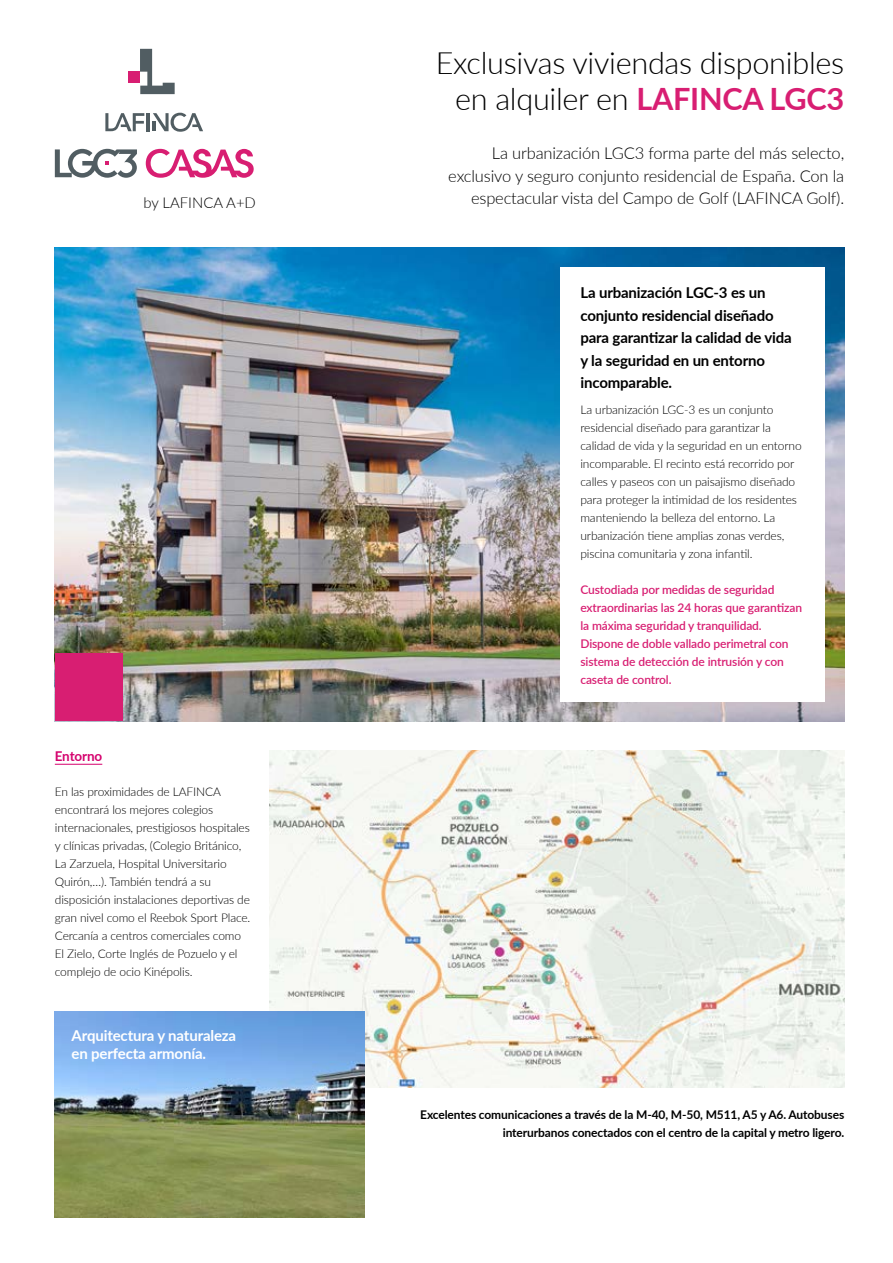
<style>
.page{position:relative;width:893px;height:1263px;background:#fff}
.page>*{position:absolute;margin:0;border:0;box-sizing:border-box;transform-origin:0 0}
.t1{font:300 30.75px/36.9px "Lato";letter-spacing:-.01em;color:#000;text-align:right}
.t2{font:300 16.5px/22.5px "Lato";letter-spacing:-.01em;color:#000;text-align:right}
.t3{font:700 15px/22.5px "Lato";letter-spacing:-.01em;color:#000}
.t4{font:700 15px/18px "Lato";letter-spacing:-.01em;color:#fff}
.t5{font:300 14.85px "Lato";color:#000}
.t6{font:700 13.5px "Lato";letter-spacing:-.01em;color:#d5006d}
.t7{font:300 12px/18px "Lato";letter-spacing:-.01em;color:#000}
.t8{font:600 12px/18px "Lato";letter-spacing:-.01em;color:#d81e72}
.t9{font:700 12px/18px "Lato";letter-spacing:-.01em;color:#000;text-align:right}
.s1{font-weight:700;color:#d81e72}
</style>
<div class="page">
<img style="left:269px;top:750px;width:575px;height:337px">
<img style="left:55px;top:248px;width:789px;height:473px">
<div style="left:560px;top:267px;width:265px;height:435px;background:#fff"></div>
<hr style="left:55px;top:764px;width:47px;height:1px;background:#d5006d">
<svg style="left:152px;top:113px;width:51px;height:19px"></svg>
<svg style="left:105px;top:113px;width:39px;height:18px"></svg>
<hr style="left:146px;top:113px;width:3px;height:18px;background:#515d62">
<svg style="left:140px;top:49px;width:35px;height:45px"></svg>
<div style="left:128px;top:72px;width:12px;height:11px;background:#d81e72"></div>
<svg style="left:55px;top:149px;width:82px;height:29px"></svg>
<svg style="left:146px;top:149px;width:108px;height:29px"></svg>
<div style="left:55px;top:654px;width:67px;height:67px;background:#d81e72"></div>
<img style="left:55px;top:1011px;width:309px;height:206px">
<p class="t5" style="left:143px;top:192px;width:114px">by LAFINCA A+D</p>
<p class="t6" style="left:55px;top:746px;width:49px">Entorno</p>
<p class="t7" style="left:55px;top:782px;width:197px">En las proximidades de LAFINCA encontrará los mejores colegios internacionales, prestigiosos hospitales y clínicas privadas, (Colegio Británico, La Zarzuela, Hospital Universitario Quirón,…). También tendrá a su disposición instalaciones deportivas de gran nivel como el Reebok Sport Place.<br>Cercanía a centros comerciales como El Zielo, Corte Inglés de Pozuelo y el complejo de ocio Kinépolis.</p>
<p class="t4" style="left:72px;top:1026px;width:166px">Arquitectura y naturaleza en perfecta armonía.</p>
<h1 class="t1" style="left:436px;top:43px;width:410px">Exclusivas viviendas disponibles en alquiler en <span class="s1">LAFINCA LGC3</span></h1>
<h2 class="t2" style="left:448px;top:141px;width:397px">La urbanización LGC3 forma parte del más selecto, exclusivo y seguro conjunto residencial de España. Con la espectacular vista del Campo de Golf (LAFINCA Golf).</h2>
<p class="t3" style="left:580px;top:281px;width:213px">La urbanización LGC-3 es un conjunto residencial diseñado para garantizar la calidad de vida y la seguridad en un entorno incomparable.</p>
<p class="t7" style="left:580px;top:400px;width:223px">La urbanización LGC-3 es un conjunto residencial diseñado para garantizar la calidad de vida y la seguridad en un entorno incomparable. El recinto está recorrido por calles y paseos con un paisajismo diseñado para proteger la intimidad de los residentes manteniendo la belleza del entorno. La urbanización tiene amplias zonas verdes, piscina comunitaria y zona infantil.</p>
<p class="t8" style="left:580px;top:580px;width:223px">Custodiada por medidas de seguridad extraordinarias las 24 horas que garantizan la máxima seguridad y tranquilidad.<br>Dispone de doble vallado perimetral con sistema de detección de intrusión y con caseta de control.</p>
<p class="t9" style="left:420px;top:1105px;width:426px">Excelentes comunicaciones a través de la M-40, M-50, M511, A5 y A6. Autobuses interurbanos conectados con el centro de la capital y metro ligero.</p>
</div>
